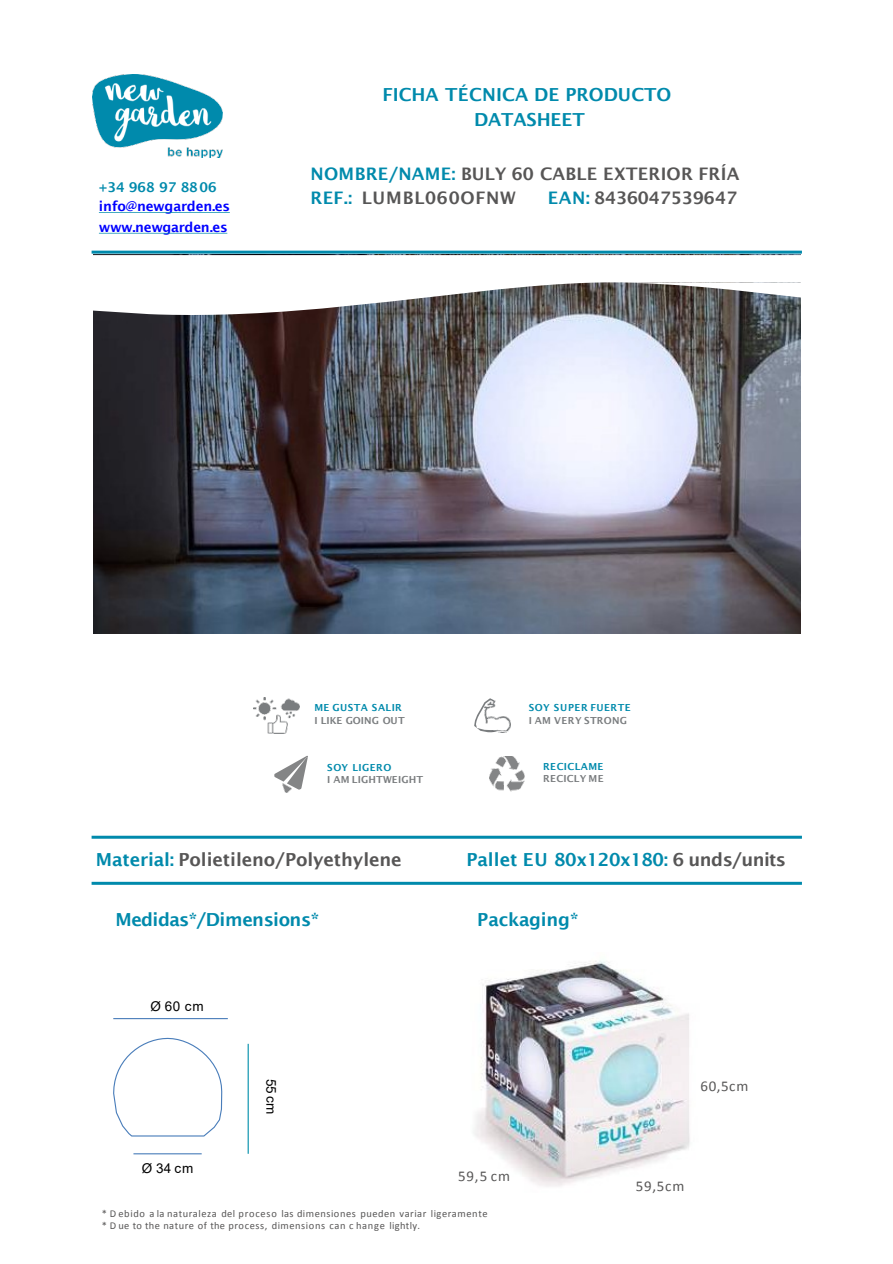
<style>
.page{position:relative;width:893px;height:1264px;background:#fff}
.page>*{position:absolute;margin:0;border:0;box-sizing:border-box;transform-origin:0 0}
.t1{font:600 18px/25.5px "Lucida Sans";letter-spacing:-.015em;color:#008aac;text-align:center}
.t2{font:600 18px "Lucida Sans";letter-spacing:-.005em;color:#575656}
.t3{font:600 18px "Lucida Sans";letter-spacing:-.035em;color:#008aac}
.t4{font:600 17.25px "Lucida Sans";letter-spacing:.01em;color:#575656}
.t5{font:600 17.25px "Lucida Sans";letter-spacing:.04em;color:#575656}
.t6{font:15px "Calibri";letter-spacing:.045em;color:#575656}
.t7{font:600 13.5px "Lucida Sans";letter-spacing:-.025em;color:#00f}
.t8{font:13.5px "Arial";letter-spacing:.025em;color:#000}
.t9{font:600 13.5px "Lucida Sans";color:#008aac}
.t10{font:10.5px "Calibri";letter-spacing:.05em;color:#575656}
.t11{font:600 9.75px/12px "Lucida Sans";letter-spacing:.04em;color:#008aac}
.t12{font:600 9.75px/12px "Lucida Sans";letter-spacing:.015em;color:#7a7d7f}
.s1{color:#008aac}
.s2{color:#7a7d7f}
.s3{color:#575656}
</style>
<div class="page">
<img style="left:94px;top:315px;width:706px;height:319px">
<img style="left:473px;top:960px;width:217px;height:227px">
<svg style="left:93px;top:255px;width:708px;height:60px"></svg>
<hr style="left:92px;top:251px;width:709px;height:3px;background:#008aac">
<hr style="left:92px;top:836px;width:709px;height:3px;background:#008aac">
<hr style="left:92px;top:882px;width:709px;height:3px;background:#008aac">
<svg style="left:99px;top:212px;width:131px;height:1px"></svg>
<svg style="left:99px;top:233px;width:128px;height:1px"></svg>
<img style="left:93px;top:74px;width:129px;height:84px">
<hr style="left:113px;top:1018px;width:115px;height:1px;background:#497dba">
<hr style="left:247px;top:1044px;width:2px;height:110px;background:#008eaa">
<hr style="left:133px;top:1153px;width:69px;height:1px;background:#497dba">
<svg style="left:113px;top:1037px;width:110px;height:100px"></svg>
<img style="left:489px;top:757px;width:36px;height:35px">
<svg style="left:274px;top:756px;width:34px;height:37px"></svg>
<svg style="left:474px;top:698px;width:20px;height:34px"></svg>
<img style="left:484px;top:700px;width:27px;height:32px">
<img style="left:254px;top:697px;width:46px;height:37px">
<p class="t9" style="left:99px;top:179px;width:119px">+34 968 97 8806</p>
<p class="t7" style="left:99px;top:198px;width:133px">info@newgarden.es</p>
<p class="t7" style="left:99px;top:219px;width:130px">www.newgarden.es</p>
<p class="t1" style="left:382px;top:82px;width:290px">FICHA TÉCNICA DE PRODUCTO<br>DATASHEET</p>
<p class="t4" style="left:310px;top:164px;width:430px"><span class="s1">NOMBRE/NAME:</span> BULY 60 CABLE EXTERIOR FRÍA</p>
<p class="t5" style="left:310px;top:188px;width:207px"><span class="s1">REF.:</span> LUMBL060OFNW</p>
<p class="t4" style="left:547px;top:188px;width:191px"><span class="s1">EAN:</span> 8436047539647</p>
<p class="t12" style="left:314px;top:702px;width:92px"><span class="s1">ME GUSTA SALIR<br></span>I LIKE GOING OUT</p>
<p class="t11" style="left:528px;top:702px;width:103px">SOY SUPER FUERTE<br><span class="s2">I AM VERY STRONG</span></p>
<p class="t11" style="left:327px;top:762px;width:66px">SOY LIGERO</p>
<p class="t12" style="left:327px;top:773px;width:97px">I AM LIGHTWEIGHT</p>
<p class="t11" style="left:543px;top:761px;width:62px">RECICLAME<br><span class="s2">RECICLY ME</span></p>
<p class="t2" style="left:96px;top:849px;width:307px"><span class="s1">Material:</span> Polietileno/Polyethylene</p>
<p class="t1" style="left:466px;top:846px;width:321px">Pallet EU 80x120x180: <span class="s3">6 unds/units</span></p>
<p class="t3" style="left:115px;top:909px;width:205px">Medidas*/Dimensions*</p>
<p class="t1" style="left:477px;top:906px;width:103px">Packaging*</p>
<p class="t8" style="left:150px;top:996px;width:55px">Ø 60 cm</p>
<p class="t8" style="left:142px;top:1159px;width:53px">Ø 34 cm</p>
<p class="t8" style="left:280px;top:1078px;width:37px;rotate:90deg">55 cm</p>
<p class="t6" style="left:458px;top:1166px;width:53px">59,5 cm</p>
<p class="t10" style="left:102px;top:1206px;width:387px">* D ebido a la naturaleza del proceso las dimensiones pueden variar ligeramente</p>
<p class="t10" style="left:102px;top:1219px;width:319px">* D ue to the nature of the process, dimensions can c hange lightly.</p>
<p class="t6" style="left:700px;top:1076px;width:49px">60,5cm</p>
<p class="t6" style="left:635px;top:1176px;width:50px">59,5cm</p>
</div>
